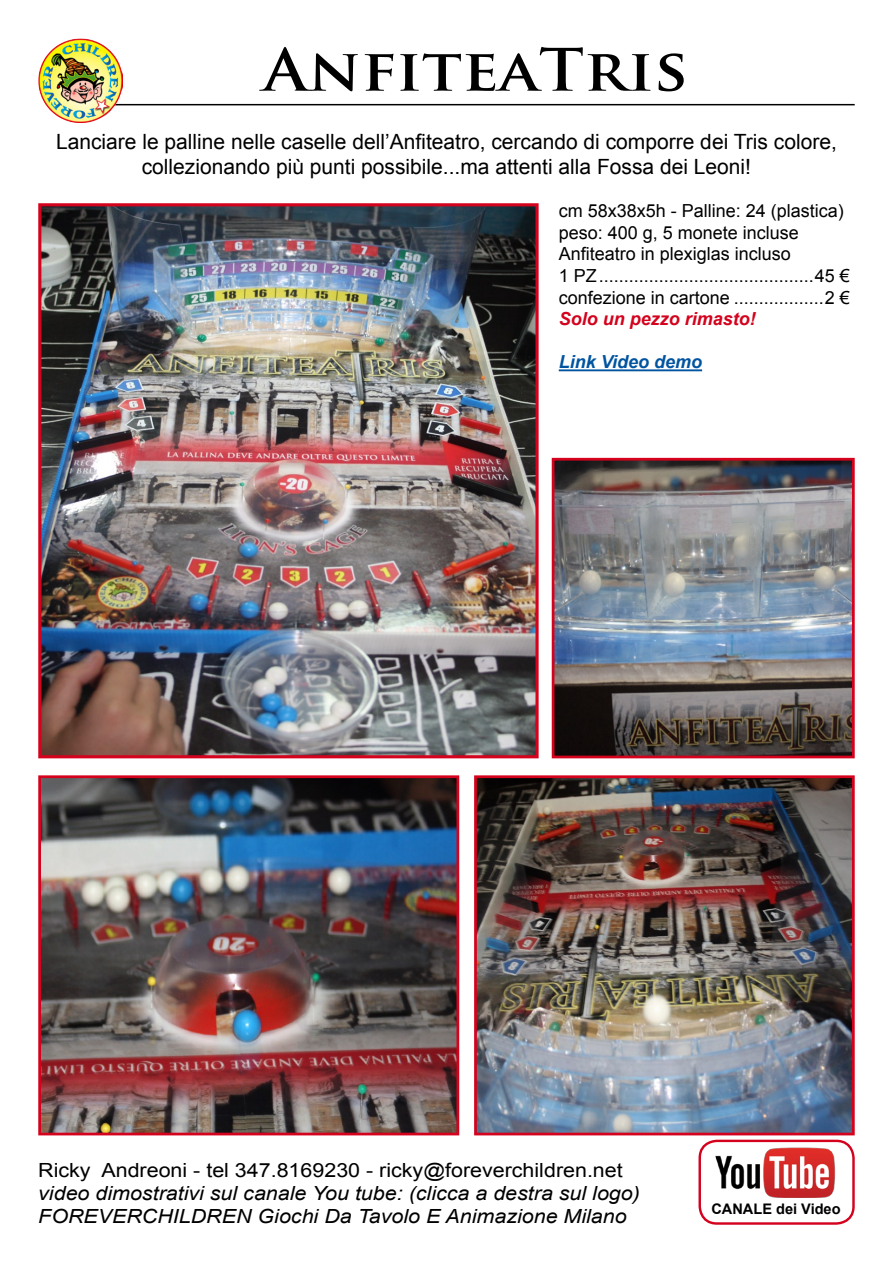
<style>
.page{position:relative;width:893px;height:1263px;background:#fff}
.page>*{position:absolute;margin:0;border:0;box-sizing:border-box;transform-origin:0 0}
.t1{font:700 57px "Trajan Pro";color:#000;scale:1.12 1}
.t2{font:21px/25.2px "Arial";color:#000;text-align:center}
.t3{font:italic 19.5px/23.4px "Arial";color:#000;scale:1.1 1}
.t4{font:19.5px "Arial";color:#000;scale:1.1 1}
.t5{font:18px/21.6px "Arial";color:#000}
.t6{font:italic 700 18px "Arial";color:#d4021d}
.t7{font:italic 700 18px "Arial";color:#0054a0}
.t8{font:700 14.55px "Arial";color:#000}
</style>
<div class="page">
<hr style="left:52px;top:104px;width:803px;height:1px;background:#000">
<img style="left:38px;top:38px;width:84px;height:84px">
<div style="left:698px;top:1140px;width:157px;height:85px;border:2px solid #d4021d;border-radius:17px"></div>
<img style="left:715px;top:1147px;width:121px;height:51px">
<img style="left:42px;top:207px;width:493px;height:547px">
<div style="left:38px;top:203px;width:501px;height:555px;border:3px solid #d4021d"></div>
<img style="left:556px;top:462px;width:295px;height:292px">
<div style="left:552px;top:458px;width:303px;height:300px;border:3px solid #d4021d"></div>
<img style="left:42px;top:779px;width:413px;height:352px">
<div style="left:38px;top:775px;width:421px;height:360px;border:3px solid #d4021d"></div>
<img style="left:478px;top:779px;width:373px;height:352px">
<div style="left:474px;top:775px;width:381px;height:360px;border:3px solid #d4021d"></div>
<hr style="left:559px;top:369px;width:143px;height:2px;background:#0054a0">
<h1 class="t1" style="left:263px;top:34px;width:381px">AnfiteaTris</h1>
<p class="t2" style="left:56px;top:129px;width:782px">Lanciare le palline nelle caselle dell’Anfiteatro, cercando di comporre dei Tris colore, collezionando più punti possibile...ma attenti alla Fossa dei Leoni!</p>
<p class="t5" style="left:559px;top:200px;width:293px">cm 58x38x5h - Palline: 24 (plastica) peso: 400 g, 5 monete incluse Anfiteatro in plexiglas incluso<br>1 PZ...........................................45 € confezione in cartone ..................2 €</p>
<p class="t6" style="left:559px;top:307px;width:199px">Solo un pezzo rimasto!</p>
<p class="t7" style="left:559px;top:350px;width:145px">Link Video demo</p>
<p class="t4" style="left:38px;top:1157px;width:533px">Ricky Andreoni - tel 347.8169230 - ricky@foreverchildren.net</p>
<p class="t3" style="left:38px;top:1182px;width:548px">video dimostrativi sul canale You tube: (clicca a destra sul logo)<br>FOREVERCHILDREN Giochi Da Tavolo E Animazione Milano</p>
<p class="t8" style="left:711px;top:1199px;width:131px">CANALE dei Video</p>
</div>
